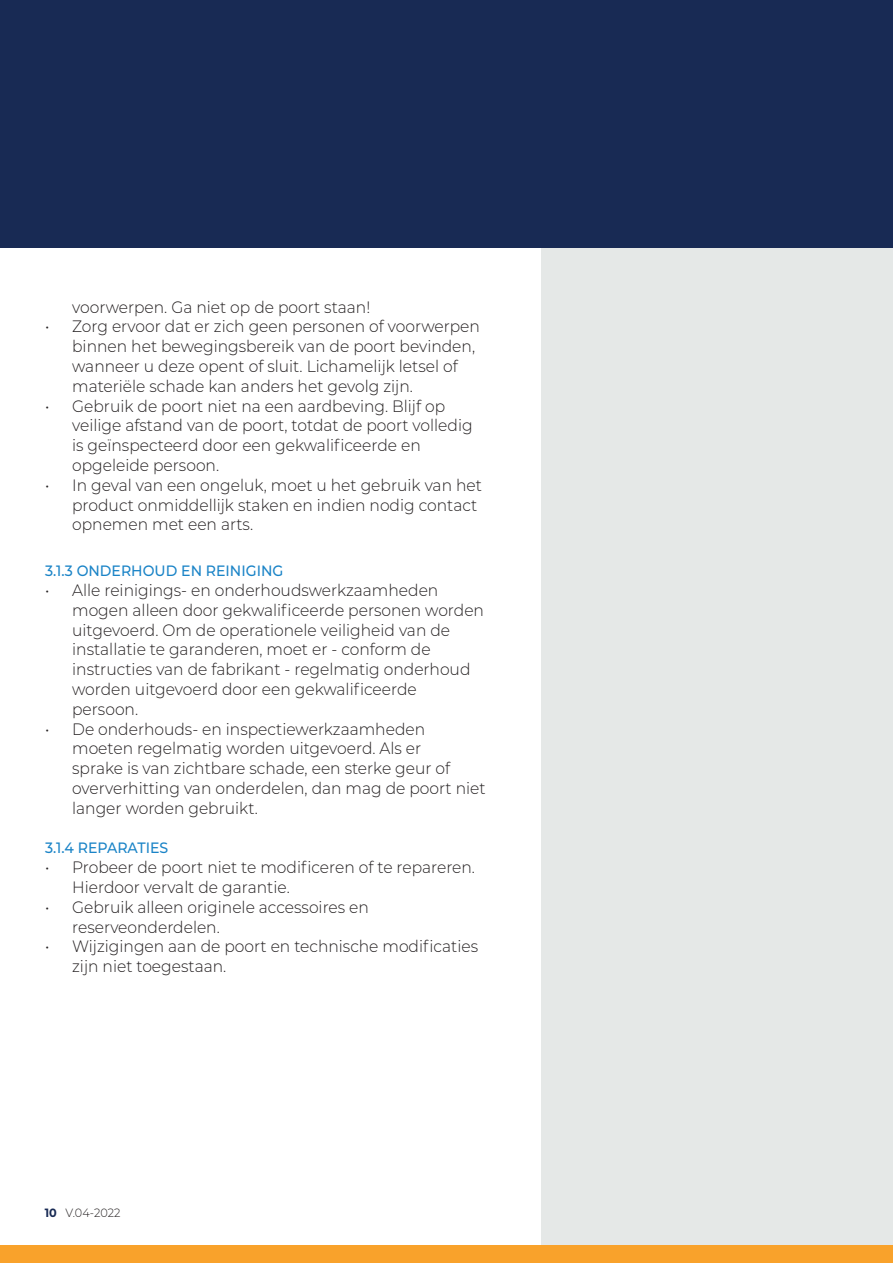
<style>
.page{position:relative;width:893px;height:1263px;background:#fff}
.page>*{position:absolute;margin:0;border:0;box-sizing:border-box;transform-origin:0 0}
.t1{font:300 16.5px/19.8px "Montserrat";color:#231f20;scale:.94 1}
.t2{font:500 15px "Montserrat";color:#1b84c7;scale:.94 1}
.t3{font:300 12px "Montserrat";color:#231f20;scale:.94 1}
.s1{font-weight:700;color:#182a54}
</style>
<div class="page">
<div style="left:884px;top:248px;width:9px;height:135px;background:#e5e8e7"></div>
<div style="left:0;top:1px;width:893px;height:247px;background:#182a54"></div>
<div style="left:541px;top:249px;width:352px;height:997px;background:#e5e8e7"></div>
<div style="left:0;top:1246px;width:893px;height:17px;background:#f9a22b"></div>
<p class="t1" style="left:72px;top:296px;width:319px">voorwerpen. Ga niet op de poort staan!</p>
<p class="t1" style="left:72px;top:316px;width:435px;text-indent:-27px">• Zorg ervoor dat er zich geen personen of voorwerpen binnen het bewegingsbereik van de poort bevinden, wanneer u deze opent of sluit. Lichamelijk letsel of materiële schade kan anders het gevolg zijn.</p>
<p class="t1" style="left:72px;top:395px;width:427px;text-indent:-27px">• Gebruik de poort niet na een aardbeving. Blijf op veilige afstand van de poort, totdat de poort volledig is geïnspecteerd door een gekwalificeerde en opgeleide persoon.</p>
<p class="t1" style="left:72px;top:474px;width:437px;text-indent:-27px">• In geval van een ongeluk, moet u het gebruik van het product onmiddellijk staken en indien nodig contact opnemen met een arts.</p>
<p class="t2" style="left:45px;top:560px;width:255px">3.1.3 ONDERHOUD EN REINIGING</p>
<p class="t1" style="left:72px;top:580px;width:440px;text-indent:-27px">• Alle reinigings- en onderhoudswerkzaamheden mogen alleen door gekwalificeerde personen worden uitgevoerd. Om de operationele veiligheid van de installatie te garanderen, moet er - conform de instructies van de fabrikant - regelmatig onderhoud worden uitgevoerd door een gekwalificeerde persoon.</p>
<p class="t1" style="left:72px;top:718px;width:441px;text-indent:-27px">• De onderhouds- en inspectiewerkzaamheden moeten regelmatig worden uitgevoerd. Als er<br>sprake is van zichtbare schade, een sterke geur of oververhitting van onderdelen, dan mag de poort niet langer worden gebruikt.</p>
<p class="t2" style="left:45px;top:838px;width:132px">3.1.4 REPARATIES</p>
<p class="t1" style="left:72px;top:857px;width:430px;text-indent:-27px">• Probeer de poort niet te modificeren of te repareren.<br>Hierdoor vervalt de garantie.</p>
<p class="t1" style="left:72px;top:896px;width:317px;text-indent:-27px">• Gebruik alleen originele accessoires en reserveonderdelen.</p>
<p class="t1" style="left:72px;top:936px;width:433px;text-indent:-27px">• Wijzigingen aan de poort en technische modificaties zijn niet toegestaan.</p>
<p class="t3" style="left:45px;top:1204px;width:82px"><span class="s1">10</span> V.04-2022</p>
</div>
